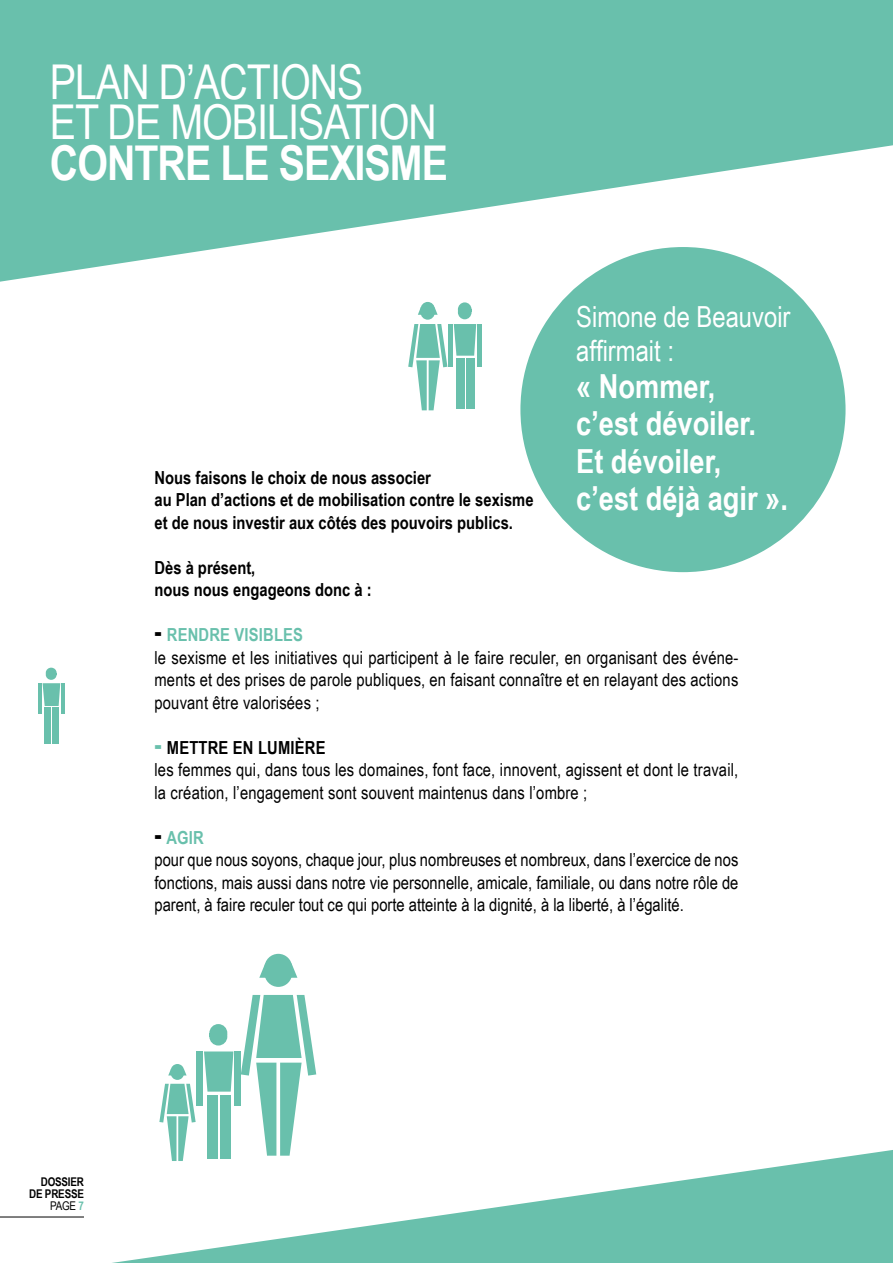
<style>
.page{position:relative;width:893px;height:1263px;background:#fff}
.page>*{position:absolute;margin:0;border:0;box-sizing:border-box;transform-origin:0 0}
.t1{font:48px/40.5px "Arial Narrow";letter-spacing:-.02em;color:#fff}
.t2{font:700 48px "Arial Narrow";letter-spacing:-.02em;color:#fff}
.t3{font:700 33.15px/37.3px "Arial Narrow";color:#fff}
.t4{font:29.1px/33.2px "Arial Narrow";color:#fff}
.t5{font:18px/22.5px "Arial Narrow";color:#000}
.t6{font:700 18px/22.5px "Arial Narrow";color:#000}
.t7{font:700 18px "Arial Narrow";color:#69c0ac}
.t8{font:700 12px/12px "Arial Narrow";letter-spacing:-.015em;color:#000;text-align:right}
.s1{font-size:27px;color:#000}
.s2{font-weight:700;font-size:27px;color:#69c0ac}
.s3{font-weight:700}
.s4{font-weight:700;font-size:27px}
.s5{font-weight:700;color:#69c0ac}
.s6{font-weight:400}
.s7{color:#69c0ac}
</style>
<div class="page">
<hr style="left:0;top:1217px;width:84px;height:1px;background:#000">
<svg style="left:112px;top:1150px;width:781px;height:113px;fill:#69c0ac"></svg>
<svg style="left:0;top:0;width:893px;height:282px;fill:#69c0ac"></svg>
<div style="left:520px;top:247px;width:325px;height:325px;background:#69c0ac;border-radius:50%"></div>
<svg style="left:420px;top:302px;width:15px;height:15px"></svg>
<div style="left:420px;top:305px;width:15px;height:15px;background:#69c0ac;border-radius:50%"></div>
<svg style="left:408px;top:324px;width:39px;height:86px"></svg>
<svg style="left:418px;top:307px;width:4px;height:8px"></svg>
<svg style="left:433px;top:307px;width:5px;height:8px"></svg>
<svg style="left:454px;top:324px;width:22px;height:32px"></svg>
<svg style="left:458px;top:302px;width:14px;height:15px"></svg>
<div style="left:458px;top:305px;width:14px;height:14px;background:#69c0ac;border-radius:50%"></div>
<div style="left:456px;top:358px;width:9px;height:50px;background:#69c0ac"></div>
<div style="left:466px;top:358px;width:8px;height:50px;background:#69c0ac"></div>
<div style="left:448px;top:324px;width:5px;height:43px;background:#69c0ac"></div>
<div style="left:477px;top:324px;width:5px;height:43px;background:#69c0ac"></div>
<svg style="left:43px;top:683px;width:17px;height:23px"></svg>
<div style="left:46px;top:668px;width:11px;height:10px;background:#69c0ac;border-radius:50%"></div>
<div style="left:46px;top:670px;width:11px;height:10px;background:#69c0ac;border-radius:50%"></div>
<div style="left:45px;top:708px;width:6px;height:36px;background:#69c0ac"></div>
<div style="left:52px;top:708px;width:7px;height:36px;background:#69c0ac"></div>
<hr style="left:38px;top:683px;width:4px;height:31px;background:#69c0ac">
<hr style="left:61px;top:683px;width:4px;height:31px;background:#69c0ac">
<svg style="left:171px;top:1064px;width:13px;height:13px"></svg>
<div style="left:171px;top:1066px;width:13px;height:14px;background:#69c0ac;border-radius:50%"></div>
<svg style="left:159px;top:1084px;width:37px;height:77px"></svg>
<svg style="left:168px;top:1068px;width:5px;height:7px"></svg>
<svg style="left:182px;top:1068px;width:5px;height:7px"></svg>
<div style="left:264px;top:954px;width:28px;height:27px;background:#69c0ac;border-radius:50%"></div>
<div style="left:264px;top:959px;width:28px;height:28px;background:#69c0ac;border-radius:50%"></div>
<svg style="left:241px;top:995px;width:75px;height:161px"></svg>
<svg style="left:259px;top:963px;width:7px;height:15px"></svg>
<svg style="left:291px;top:963px;width:6px;height:15px"></svg>
<svg style="left:204px;top:1051px;width:29px;height:40px"></svg>
<div style="left:209px;top:1024px;width:18px;height:18px;background:#69c0ac;border-radius:50%"></div>
<div style="left:209px;top:1027px;width:18px;height:18px;background:#69c0ac;border-radius:50%"></div>
<div style="left:208px;top:1095px;width:10px;height:63px;background:#69c0ac"></div>
<div style="left:220px;top:1095px;width:11px;height:63px;background:#69c0ac"></div>
<div style="left:197px;top:1051px;width:6px;height:55px;background:#69c0ac"></div>
<div style="left:235px;top:1051px;width:6px;height:55px;background:#69c0ac"></div>
<h1 class="t1" style="left:50px;top:60px;width:382px">Plan d’actions<br>et de mobilisation</h1>
<h1 class="t2" style="left:50px;top:127px;width:400px">contre le sexisme</h1>
<h3 class="t4" style="left:576px;top:300px;width:216px">Simone de Beauvoir affirmait :</h3>
<h2 class="t3" style="left:576px;top:366px;width:213px">« Nommer,<br>c’est dévoiler.<br>Et dévoiler, c’est déjà agir ».</h2>
<p class="t6" style="left:154px;top:465px;width:381px">Nous faisons le choix de nous associer<br>au Plan d’actions et de mobilisation contre le sexisme et de nous investir aux côtés des pouvoirs publics.</p>
<p class="t6" style="left:154px;top:555px;width:219px">Dès à présent,<br>nous nous engageons donc à :</p>
<p class="t7" style="left:154px;top:621px;width:55px"><span class="s1">-</span>RENDRE</p>
<p class="t7" style="left:235px;top:621px;width:59px">VISIBLES</p>
<p class="t5" style="left:154px;top:645px;width:585px;text-align:justify">le sexisme et les initiatives qui participent à le faire reculer, en organisant des événe&shy;ments et des prises de parole publiques, en faisant connaître et en relayant des actions pouvant être valorisées ;</p>
<p class="t5" style="left:154px;top:735px;width:585px"><span class="s2">-</span> <span class="s3">METTRE EN LUMIÈRE<br></span>les femmes qui, dans tous les domaines, font face, innovent, agissent et dont le travail, la création, l’engagement sont souvent maintenus dans l’ombre ;</p>
<p class="t5" style="left:154px;top:825px;width:585px"><span class="s4">-</span> <span class="s5">AGIR<br></span>pour que nous soyons, chaque jour, plus nombreuses et nombreux, dans l’exercice de nos fonctions, mais aussi dans notre vie personnelle, amicale, familiale, ou dans notre rôle de parent, à faire reculer tout ce qui porte atteinte à la dignité, à la liberté, à l’égalité.</p>
<p class="t8" style="left:29px;top:1175px;width:56px">Dossier de presse <span class="s6">page</span> <span class="s7">7</span></p>
</div>
